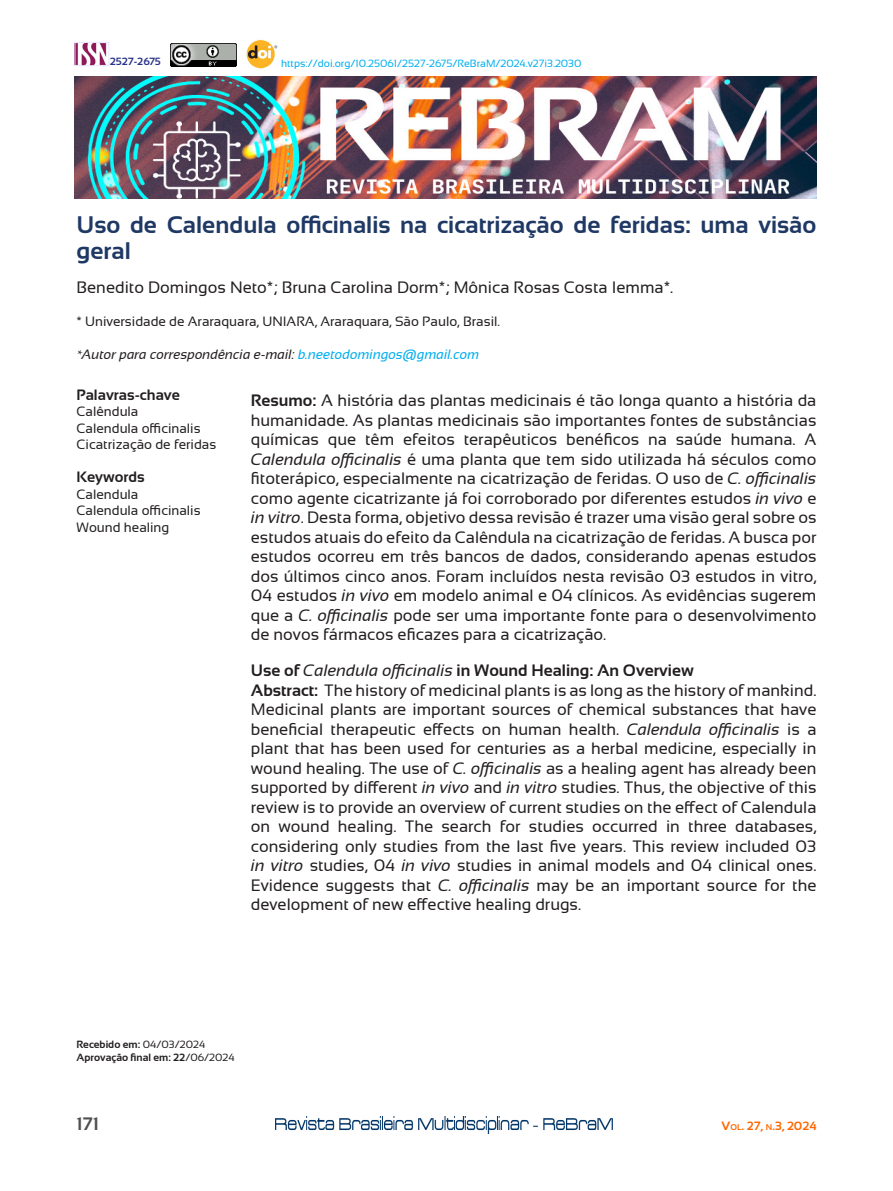
<style>
.page{position:relative;width:893px;height:1191px;background:#fff}
.page>*{position:absolute;margin:0;border:0;box-sizing:border-box;transform-origin:0 0}
.Parágrafo_básico_-_titulo{font:700 24px/25.5px "Sansation";color:#1f3864}
.t1{font:700 18px "Sansation";color:#4f4f50}
.resumo2{font:16.5px/19.5px "Sansation";color:#231f20;text-align:justify}
.resumo{font:16.5px "Sansation";color:#231f20}
.resumo2-2{font:700 16.5px "Sansation";color:#231f20}
.tITULACAO{font:700 15px "Sansation";color:#231f20}
.tITULACAO-2{font:13.5px "Sansation";color:#231f20}
.resumo-2{font:13.5px "Sansation";color:#231f20}
.resumo-3{font:italic 13.5px "Sansation";color:#231f20}
.t2{font:700 12px "Sansation";color:#f60}
.Corpo_do_texto{font:10.5px "Sansation";color:#00aeef}
.tITULACAO-3{font:700 10.5px "Sansation";color:#231f20}
.t3{font:700 10.5px "Sansation";color:#293289}
.s1{font-family:"Minion Pro"}
.s2{color:#00aeef}
.s3{font-weight:700}
.s4{font-style:italic}
.s5{font-weight:400;font-style:italic}
.s6{font-weight:400}
.s7{font-size:8.4px}
</style>
<div class="page">
<img style="left:275px;top:1116px;width:338px;height:17px">
<img style="left:77px;top:44px;width:30px;height:20px">
<div style="left:75px;top:42px;width:34px;height:24px;border:1px solid #e6e6ff"></div>
<img style="left:171px;top:43px;width:66px;height:24px">
<img style="left:246px;top:39px;width:32px;height:30px">
<img style="left:75px;top:76px;width:741px;height:122px">
<p class="t3" style="left:110px;top:55px;width:53px">2527-2675</p>
<p class="Corpo_do_texto" style="left:281px;top:57px;width:302px">https://doi.org/10.25061/2527-2675/ReBraM/2024.v27i3.2030</p>
<p class="Parágrafo_básico_-_titulo" style="left:76px;top:212px;width:741px">Uso de Calendula officinalis na cicatrização de feridas: uma visão geral</p>
<p class="resumo" style="left:76px;top:278px;width:598px">Benedito Domingos Neto*; Bruna Carolina Dorm*; Mônica Rosas Costa Iemma*.</p>
<p class="resumo-2" style="left:76px;top:314px;width:425px">* Universidade de Araraquara, UNIARA, Araraquara, São Paulo, Brasil.</p>
<p class="resumo-3" style="left:76px;top:347px;width:404px"><span class="s1">*</span>Autor para correspondência e-mail: <span class="s2">b.neetodomingos@gmail.com</span></p>
<p class="tITULACAO" style="left:76px;top:386px;width:105px">Palavras-chave</p>
<p class="tITULACAO-2" style="left:76px;top:404px;width:63px">Calêndula</p>
<p class="tITULACAO-2" style="left:76px;top:420px;width:126px">Calendula officinalis</p>
<p class="tITULACAO-2" style="left:76px;top:437px;width:141px">Cicatrização de feridas</p>
<p class="tITULACAO" style="left:76px;top:468px;width:70px">Keywords</p>
<p class="tITULACAO-2" style="left:76px;top:486px;width:63px">Calendula</p>
<p class="tITULACAO-2" style="left:76px;top:503px;width:126px">Calendula officinalis</p>
<p class="tITULACAO-2" style="left:76px;top:519px;width:94px">Wound healing</p>
<p class="resumo2" style="left:251px;top:391px;width:567px"><span class="s3">Resumo:</span> A história das plantas medicinais é tão longa quanto a história da humanidade. As plantas medicinais são importantes fontes de substâncias químicas que têm efeitos terapêuticos benéficos na saúde humana. A <span class="s4">Calendula officinalis</span> é uma planta que tem sido utilizada há séculos como fitoterápico, especialmente na cicatrização de feridas. O uso de <span class="s4">C. officinalis </span>como agente cicatrizante já foi corroborado por diferentes estudos <span class="s4">in vivo</span> e <span class="s4">in vitro</span>. Desta forma, objetivo dessa revisão é trazer uma visão geral sobre os estudos atuais do efeito da Calêndula na cicatrização de feridas. A busca por estudos ocorreu em três bancos de dados, considerando apenas estudos dos últimos cinco anos. Foram incluídos nesta revisão 03 estudos in vitro, 04 estudos <span class="s4">in vivo</span> em modelo animal e 04 clínicos. As evidências sugerem que a <span class="s4">C. officinalis</span> pode ser uma importante fonte para o desenvolvimento de novos fármacos eficazes para a cicatrização.</p>
<p class="resumo2-2" style="left:251px;top:661px;width:445px">Use of <span class="s5">Calendula officinalis</span> in Wound Healing: An Overview</p>
<p class="resumo2" style="left:251px;top:680px;width:567px"><span class="s3">Abstract:</span> The history of medicinal plants is as long as the history of mankind.<br>Medicinal plants are important sources of chemical substances that have beneficial therapeutic effects on human health. <span class="s4">Calendula officinalis</span> is a plant that has been used for centuries as a herbal medicine, especially in wound healing. The use of <span class="s4">C. officinalis</span> as a healing agent has already been supported by different <span class="s4">in vivo</span> and <span class="s4">in vitro</span> studies. Thus, the objective of this review is to provide an overview of current studies on the effect of Calendula on wound healing. The search for studies occurred in three databases, considering only studies from the last five years. This review included 03 <span class="s4">in vitro</span> studies, 04 <span class="s4">in vivo</span> studies in animal models and 04 clinical ones.<br>Evidence suggests that <span class="s4">C. officinalis</span> may be an important source for the development of new effective healing drugs.</p>
<p class="tITULACAO-3" style="left:76px;top:1038px;width:130px">Recebido em: <span class="s6">04/03/2024</span></p>
<p class="tITULACAO-3" style="left:76px;top:1051px;width:160px">Aprovação final em: 22<span class="s6">/06/2024</span></p>
<p class="t1" style="left:76px;top:1113px;width:24px">171</p>
<p class="t2" style="left:721px;top:1119px;width:96px">V<span class="s7">ol</span>. 27, <span class="s7">n</span>.3, 2024</p>
</div>
